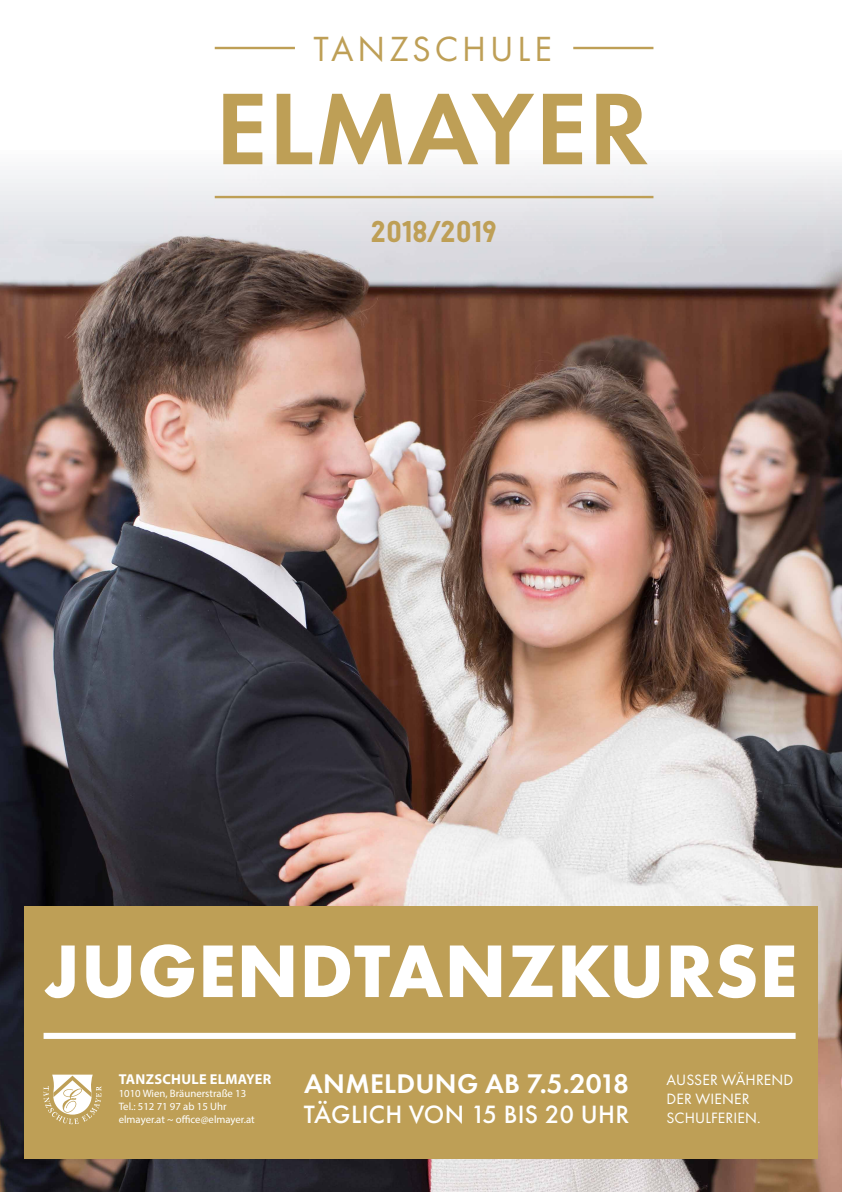
<style>
.page{position:relative;width:842px;height:1192px;background:#fff}
.page>*{position:absolute;margin:0;border:0;box-sizing:border-box;transform-origin:0 0}
.t1{font:600 105.65px "Futura PT";letter-spacing:.01em;color:#be9f56}
.t2{font:700 77.25px "Futura PT";letter-spacing:.01em;color:#fff}
.t3{font:36.25px "Futura PT";letter-spacing:.11em;color:#be9f56}
.t4{font:700 30px "Baron Neue";color:#be9f56}
.t5{font:600 28px "Futura PT";letter-spacing:.01em;color:#fff}
.t6{font:500 26px "Futura PT";letter-spacing:.015em;color:#fff}
.t7{font:15.5px/18.6px "Futura PT";letter-spacing:.01em;color:#fff}
.t8{font:700 14.35px "Myriad Pro";letter-spacing:.02em;color:#fff}
.t9{font:10.75px/12.9px "Myriad Pro";color:#fff}
</style>
<div class="page">
<img style="left:0;top:162px;width:842px;height:1030px">
<div style="left:24px;top:906px;width:794px;height:252px;background:#be9f56"></div>
<div style="left:44px;top:1033px;width:752px;height:6px;background:#fff"></div>
<hr style="left:215px;top:196px;width:438px;height:2px;background:#be9f56">
<hr style="left:215px;top:47px;width:80px;height:2px;background:#be9f56">
<hr style="left:573px;top:47px;width:80px;height:2px;background:#be9f56">
<svg style="left:44px;top:1075px;width:57px;height:49px"></svg>
<h3 class="t3" style="left:313px;top:27px;width:240px">TANZSCHULE</h3>
<h1 class="t1" style="left:215px;top:63px;width:435px">ELMAYER</h1>
<h3 class="t4" style="left:371px;top:212px;width:127px">2018/2019</h3>
<h2 class="t2" style="left:44px;top:921px;width:755px">JUGENDTANZKURSE</h2>
<h3 class="t8" style="left:119px;top:1070px;width:154px">TANZSCHULE ELMAYER</h3>
<p class="t9" style="left:119px;top:1086px;width:138px">1010 Wien, Bräunerstraße 13<br>Tel.: 512 71 97 ab 15 Uhr elmayer.at ~ office@elmayer.at</p>
<h3 class="t5" style="left:304px;top:1066px;width:326px">ANMELDUNG AB 7.5.2018</h3>
<h3 class="t7" style="left:666px;top:1071px;width:128px">AUSSER WÄHREND<br>DER WIENER<br>SCHULFERIEN.</h3>
<h3 class="t6" style="left:304px;top:1098px;width:327px">TÄGLICH VON 15 BIS 20 UHR</h3>
</div>
